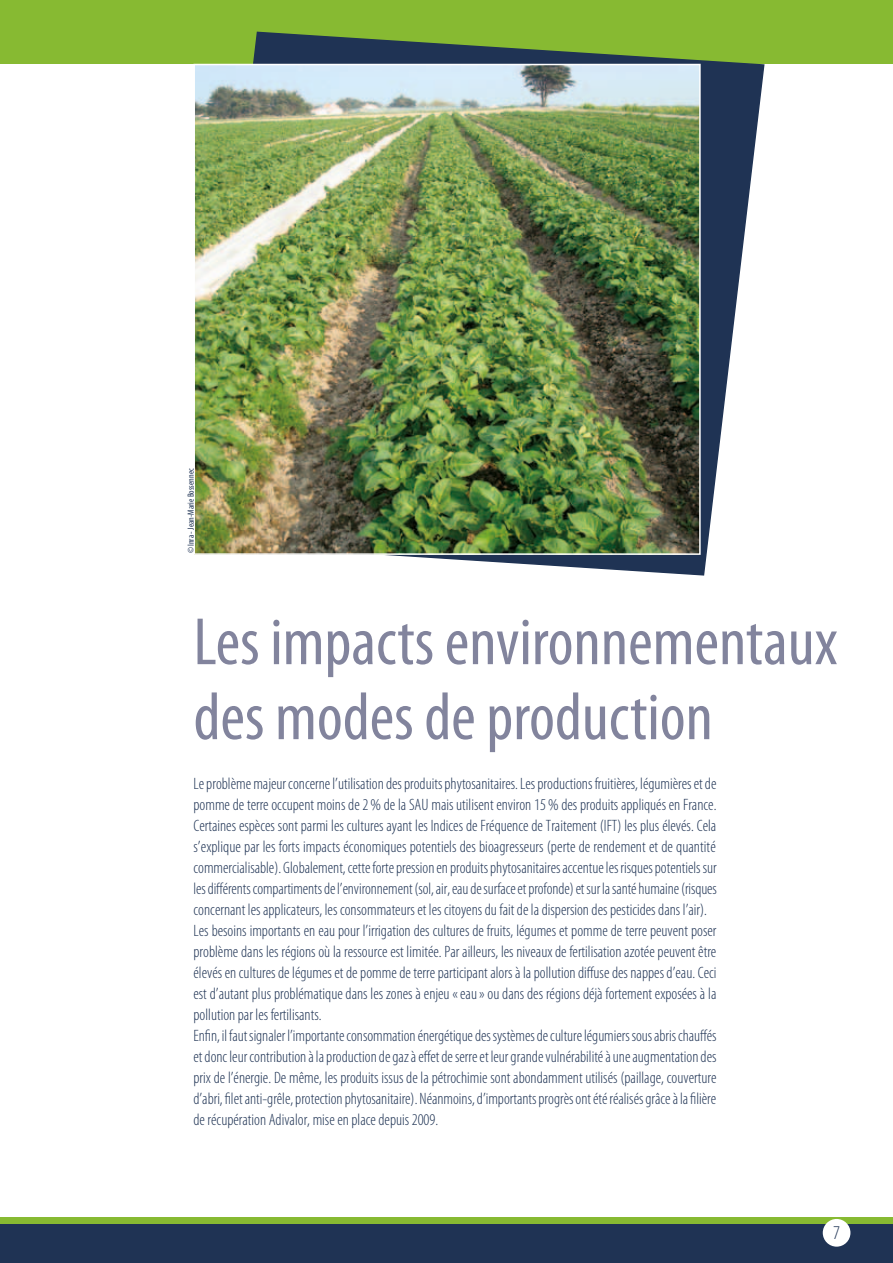
<style>
.page{position:relative;width:893px;height:1263px;background:#fff}
.page>*{position:absolute;margin:0;border:0;box-sizing:border-box;transform-origin:0 0}
.t1{font:condensed 67.5px/75px "Myriad Pro";color:#82849d}
.t2{font:300 condensed 19.5px "Myriad Pro";color:#1f3354}
.t3{font:300 condensed 16.5px/21px "Myriad Pro";color:#1f3354}
.t4{font:condensed 9px "Myriad Pro";color:#1f3354}
</style>
<div class="page">
<div style="left:0;top:0;width:893px;height:63px;background:#87ba32"></div>
<div style="left:0;top:1220px;width:893px;height:43px;background:#1f3354"></div>
<div style="left:0;top:1217px;width:893px;height:6px;background:#87ba32"></div>
<div style="left:823px;top:1219px;width:27px;height:28px;background:#fff;border-radius:50%"></div>
<svg style="left:196px;top:31px;width:569px;height:545px"></svg>
<img style="left:196px;top:67px;width:502px;height:485px">
<div style="left:193px;top:64px;width:508px;height:491px;border:2px solid #fff"></div>
<p class="t4" style="left:186px;top:553px;width:86px;rotate:-90deg">©Inra - Jean-Marie Bossennec</p>
<h1 class="t1" style="left:193px;top:606px;width:646px">Les impacts environnementaux des modes de production</h1>
<p class="t3" style="left:193px;top:773px;width:525px">Le problème majeur concerne l’utilisation des produits phytosanitaires. Les productions fruitières, légumières et de pomme de terre occupent moins de 2% de la SAU mais utilisent environ 15% des produits appliqués en France.<br>Certaines espèces sont parmi les cultures ayant les Indices de Fréquence de Traitement (IFT) les plus élevés. Cela s’explique par les forts impacts économiques potentiels des bioagresseurs (perte de rendement et de quantité commercialisable). Globalement, cette forte pression en produits phytosanitaires accentue les risques potentiels sur les différents compartiments de l’environnement (sol, air, eau de surface et profonde) et sur la santé humaine (risques concernant les applicateurs, les consommateurs et les citoyens du fait de la dispersion des pesticides dans l’air).<br>Les besoins importants en eau pour l’irrigation des cultures de fruits, légumes et pomme de terre peuvent poser problème dans les régions où la ressource est limitée. Par ailleurs, les niveaux de fertilisation azotée peuvent être élevés en cultures de légumes et de pomme de terre participant alors à la pollution diffuse des nappes d’eau. Ceci est d’autant plus problématique dans les zones à enjeu «eau» ou dans des régions déjà fortement exposées à la pollution par les fertilisants.<br>Enfin, il faut signaler l’importante consommation énergétique des systèmes de culture légumiers sous abris chauffés et donc leur contribution à la production de gaz à effet de serre et leur grande vulnérabilité à une augmentation des prix de l’énergie. De même, les produits issus de la pétrochimie sont abondamment utilisés (paillage, couverture d’abri, filet anti-grêle, protection phytosanitaire). Néanmoins, d’importants progrès ont été réalisés grâce à la filière de récupération Adivalor, mise en place depuis 2009.</p>
<p class="t2" style="left:833px;top:1222px;width:9px">7</p>
</div>
